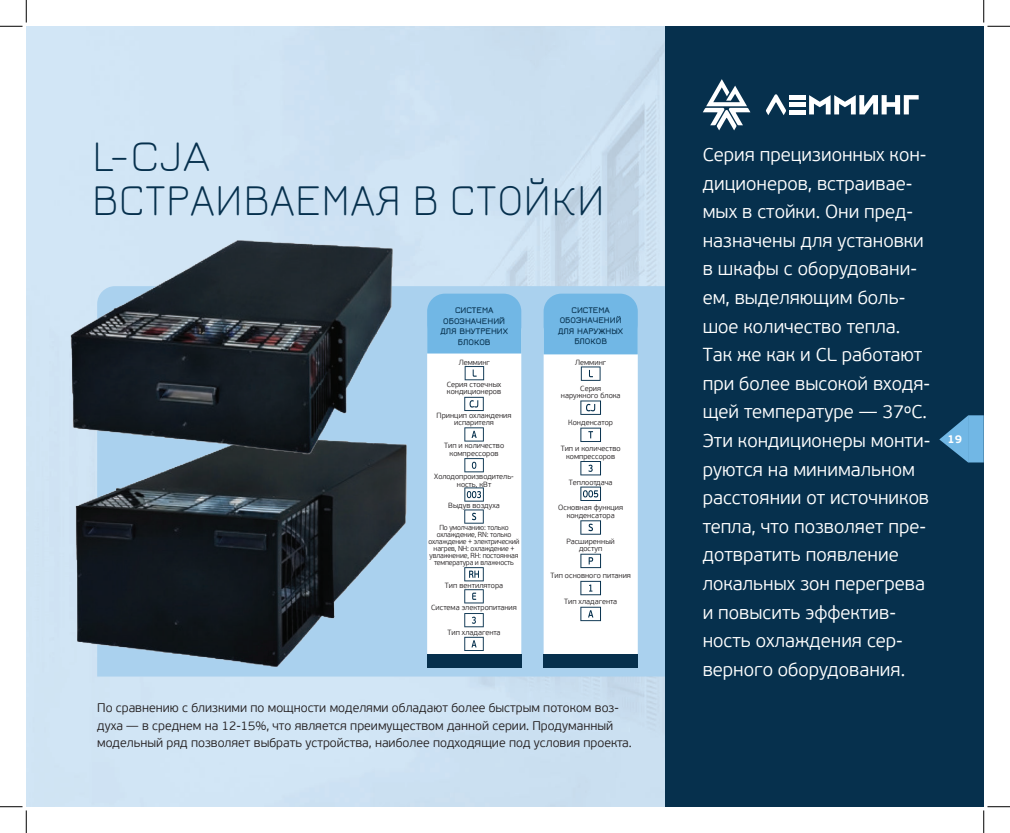
<style>
.page{position:relative;width:1010px;height:833px;background:#fff}
.page>*{position:absolute;margin:0;border:0;box-sizing:border-box;transform-origin:0 0}
.t1{font:300 45px/43.8px "Jura";letter-spacing:.01em;color:#06304d}
.t2{font:300 18.75px/28.6px "PF Beau Sans Pro";color:#fff}
.t3{font:300 12.5px/17.5px "PF Beau Sans Pro";color:#231f20}
.t4{font:700 11.25px "PF Beau Sans Pro";color:#fff}
.t5{font:700 8.75px/10.5px "Jura";color:#06304d;text-align:center}
.t6{font:300 7.5px/7.5px "PF Beau Sans Pro";color:#231f20;text-align:center}
.t7{font:300 7.25px/6.9px "PF Beau Sans Pro";letter-spacing:-.02em;color:#231f20;text-align:center;scale:.96 1}
</style>
<div class="page">
<div style="left:97px;top:286px;width:567px;height:390px;background:#aad1ee"></div>
<div style="left:664px;top:26px;width:319px;height:780px;background:#06304d"></div>
<svg style="left:939px;top:415px;width:44px;height:47px"></svg>
<svg style="left:702px;top:79px;width:48px;height:51px"></svg>
<svg style="left:766px;top:94px;width:20px;height:21px"></svg>
<svg style="left:809px;top:95px;width:109px;height:19px"></svg>
<div style="left:789px;top:95px;width:16px;height:5px;background:#fff"></div>
<div style="left:789px;top:109px;width:16px;height:5px;background:#fff"></div>
<div style="left:789px;top:102px;width:16px;height:5px;background:#fff"></div>
<div style="left:543px;top:654px;width:94px;height:13px;background:#06304d"></div>
<div style="left:427px;top:654px;width:94px;height:13px;background:#06304d"></div>
<svg style="left:427px;top:293px;width:94px;height:361px"></svg>
<svg style="left:543px;top:293px;width:94px;height:361px"></svg>
<img style="left:69px;top:473px;width:339px;height:200px">
<img style="left:26px;top:214px;width:402px;height:259px">
<svg style="left:0;top:0;width:27px;height:27px"></svg>
<svg style="left:0;top:806px;width:27px;height:26px"></svg>
<svg style="left:983px;top:0;width:26px;height:27px"></svg>
<svg style="left:983px;top:806px;width:26px;height:26px"></svg>
<h1 class="t1" style="left:92px;top:130px;width:513px">L-CJA<br>ВСТРАИВАЕМАЯ В СТОЙКИ</h1>
<p class="t5" style="left:440px;top:304px;width:69px">СИСТЕМА<br>ОБОЗНАЧЕНИЙ<br>ДЛЯ ВНУТРЕНИХ<br>БЛОКОВ</p>
<p class="t6" style="left:458px;top:359px;width:33px">Лемминг</p>
<p class="t6" style="left:446px;top:380px;width:56px;text-align:left">Серия стоечных кондиционеров</p>
<p class="t6" style="left:436px;top:411px;width:76px">Принцип охлаждения испарителя</p>
<p class="t6" style="left:444px;top:442px;width:62px">Тип и количество компрессоров</p>
<p class="t6" style="left:434px;top:472px;width:81px">Холодопроизводитель&shy;ность, кВт</p>
<p class="t6" style="left:448px;top:502px;width:53px">Выдув воздуха</p>
<p class="t7" style="left:428px;top:524px;width:96px">По умолчанию: только охлаждение, RN: только охлаждение + электрический нагрев, NH: охлаждение + увлажнение, RH: постоянная температура и влажность</p>
<p class="t6" style="left:431px;top:603px;width:87px">Система электропитания</p>
<p class="t6" style="left:447px;top:628px;width:55px">Тип хладагента</p>
<p class="t6" style="left:445px;top:581px;width:60px">Тип вентилятора</p>
<p class="t5" style="left:558px;top:304px;width:67px">СИСТЕМА<br>ОБОЗНАЧЕНИЙ<br>ДЛЯ НАРУЖНЫХ<br>БЛОКОВ</p>
<p class="t6" style="left:575px;top:359px;width:33px">Лемминг</p>
<p class="t6" style="left:560px;top:384px;width:61px">Серия наружного блока</p>
<p class="t6" style="left:568px;top:418px;width:46px">Конденсатор</p>
<p class="t6" style="left:560px;top:444px;width:62px">Тип и количество компрессоров</p>
<p class="t6" style="left:568px;top:478px;width:45px">Теплоотдача</p>
<p class="t6" style="left:558px;top:504px;width:66px">Основная функция конденсатора</p>
<p class="t6" style="left:566px;top:537px;width:50px">Расширенный доступ</p>
<p class="t6" style="left:550px;top:572px;width:82px">Тип основного питания</p>
<p class="t6" style="left:564px;top:597px;width:55px">Тип хладагента</p>
<p class="t3" style="left:97px;top:699px;width:536px">По сравнению с близкими по мощности моделями обладают более быстрым потоком воз&shy;духа — в среднем на 12-15%, что является преимуществом данной серии. Продуманный модельный ряд позволяет выбрать устройства, наиболее подходящие под условия проекта.</p>
<p class="t2" style="left:702px;top:140px;width:229px">Серия прецизионных кон&shy;диционеров, встраивае&shy;мых в стойки. Они пред&shy;назначены для установки в шкафы с оборудовани&shy;ем, выделяющим боль&shy;шое количество тепла.<br>Так же как и CL работают при более высокой входя&shy;щей температуре — 37ºС.<br>Эти кондиционеры монти&shy;руются на минимальном расстоянии от источников тепла, что позволяет пре&shy;дотвратить появление локальных зон перегрева и повысить эффектив&shy;ность охлаждения сер&shy;верного оборудования.</p>
<p class="t4" style="left:947px;top:432px;width:16px">19</p>
</div>
